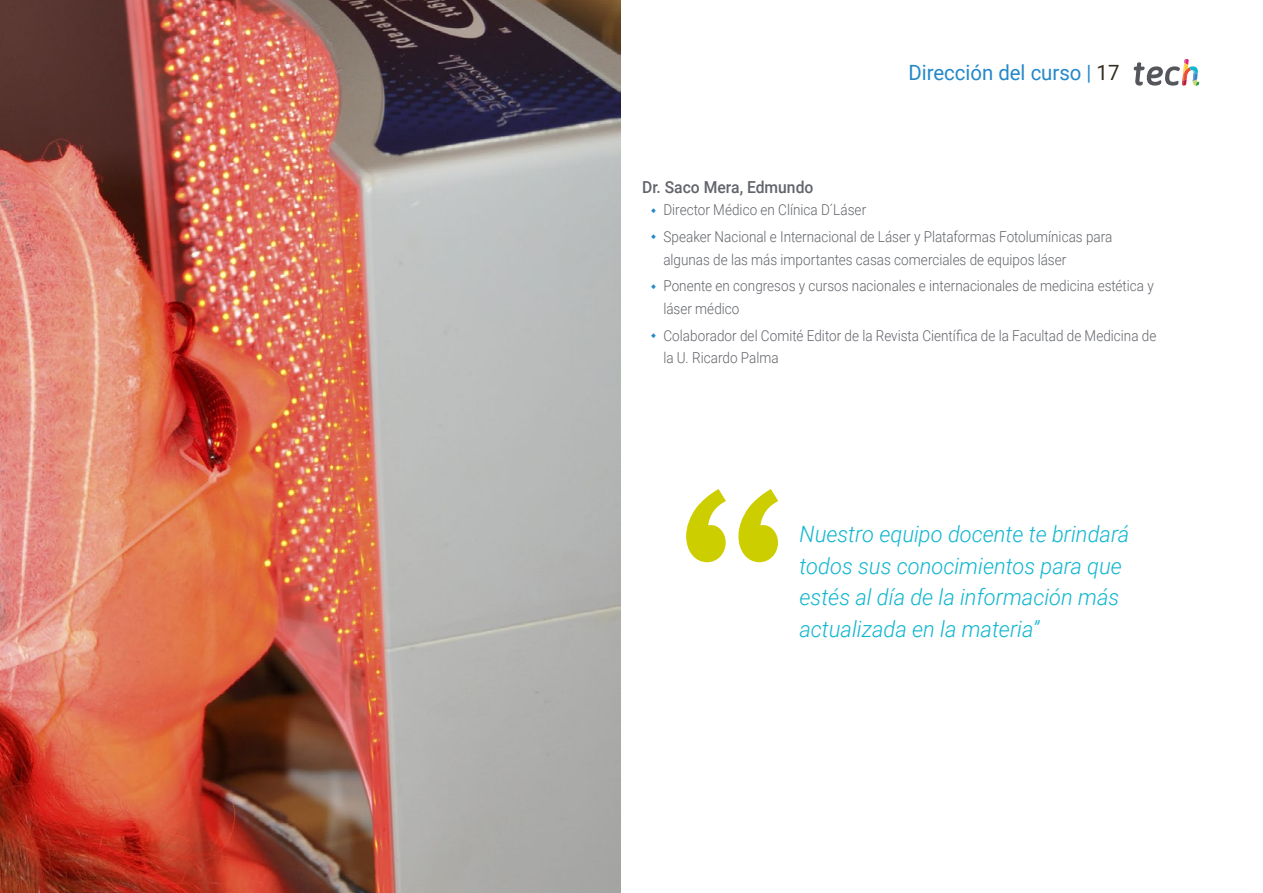
<style>
.page{position:relative;width:1263px;height:893px;background:#fff}
.page>*{position:absolute;margin:0;border:0;box-sizing:border-box;transform-origin:0 0}
.t1{font:italic 300 22.5px/31.5px "Roboto";color:#0fb6cf}
.t2{font:21px "Roboto";color:#2488c9}
.t3{font:500 16.5px "Roboto";color:#61646a;scale:.95 1}
.t4{font:300 15px/26.7px "Roboto";color:#61646a;scale:.9 1}
.s1{color:#312e20}
</style>
<div class="page">
<img style="left:0;top:0;width:621px;height:893px">
<svg style="left:686px;top:489px;width:92px;height:73px"></svg>
<svg style="left:1134px;top:59px;width:65px;height:27px"></svg>
<h2 class="t2" style="left:908px;top:57px;width:213px">Dirección del curso | <span class="s1">17</span></h2>
<p class="t3" style="left:642px;top:176px;width:182px">Dr. Saco Mera, Edmundo</p>
<p class="t4" style="left:663px;top:196px;width:500px">Director Médico en Clínica D´Láser<br>Speaker Nacional e Internacional de Láser y Plataformas Fotolumínicas para</p>
<p class="t4" style="left:663px;top:245px;width:546px">algunas de las más importantes casas comerciales de equipos láser<br>Ponente en congresos y cursos nacionales e internacionales de medicina estética y</p>
<p class="t4" style="left:663px;top:295px;width:549px">láser médico<br>Colaborador del Comité Editor de la Revista Científica de la Facultad de Medicina de</p>
<p class="t4" style="left:663px;top:344px;width:130px">la U. Ricardo Palma</p>
<h1 class="t1" style="left:799px;top:517px;width:331px">Nuestro equipo docente te brindará todos sus conocimientos para que estés al día de la información más actualizada en la materia”</h1>
</div>
